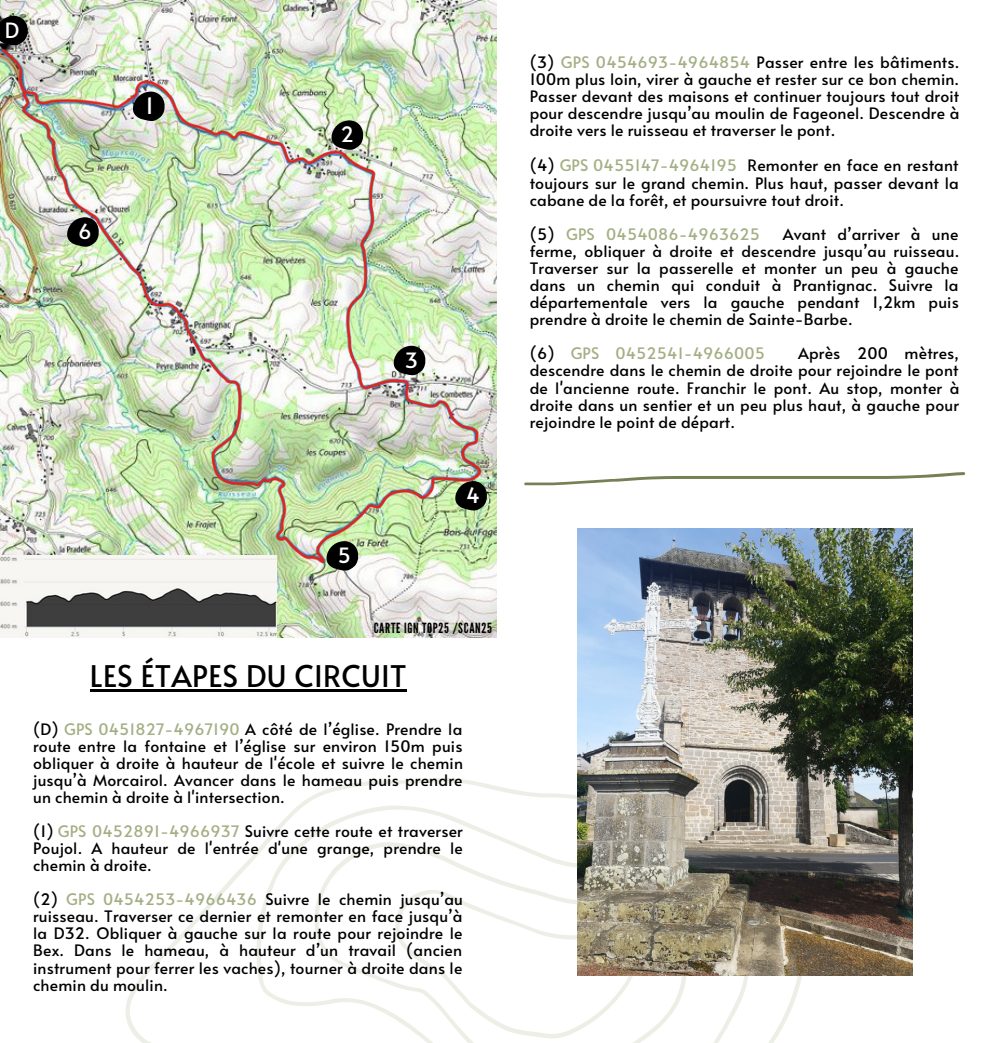
<style>
.page{position:relative;width:993px;height:1043px;background:#fff}
.page>*{position:absolute;margin:0;border:0;box-sizing:border-box;transform-origin:0 0}
.t1{font:29.75px "Alata";letter-spacing:.01em;color:#000}
.t2{font:22.4px "Alata";color:#fff}
.t3{font:21px "Alata";color:#fff}
.t4{font:15.75px/17.2px "Alata";letter-spacing:.01em;color:#000;text-align:justify}
.t5{font:15.75px "Alata";letter-spacing:.01em;color:#a4af84}
.t6{font:14px "League Gothic";letter-spacing:.05em;color:#000}
.s1{color:#a4af84}
.s2{color:#000}
</style>
<div class="page">
<img style="left:0;top:0;width:496px;height:600px">
<svg style="left:107px;top:600px;width:760px;height:442px"></svg>
<svg style="left:480px;top:481px;width:7px;height:29px"></svg>
<svg style="left:0;top:16px;width:28px;height:30px"></svg>
<svg style="left:524px;top:472px;width:440px;height:13px"></svg>
<svg style="left:326px;top:562px;width:32px;height:8px"></svg>
<img style="left:0;top:555px;width:277px;height:82px">
<img style="left:2px;top:50px;width:478px;height:512px">
<img style="left:577px;top:528px;width:335px;height:447px">
<hr style="left:90px;top:689px;width:316px;height:3px;background:#000">
<h3 class="t3" style="left:5px;top:15px;width:16px">D</h3>
<h3 class="t3" style="left:78px;top:216px;width:15px">6</h3>
<h2 class="t2" style="left:145px;top:89px;width:10px">1</h2>
<h3 class="t3" style="left:340px;top:119px;width:15px">2</h3>
<h3 class="t3" style="left:404px;top:344px;width:15px">3</h3>
<h3 class="t3" style="left:337px;top:540px;width:15px">5</h3>
<h3 class="t3" style="left:466px;top:479px;width:15px">4</h3>
<p class="t6" style="left:374px;top:619px;width:120px">CARTE IGN TOP25 /SCAN25</p>
<h1 class="t1" style="left:90px;top:654px;width:318px">LES ÉTAPES DU CIRCUIT</h1>
<p class="t4" style="left:33px;top:719px;width:431px">(D) <span class="s1">GPS 0451827-4967190</span> A côté de l’église. Prendre la route entre la fontaine et l’église sur environ 150m puis obliquer à droite à hauteur de l'école et suivre le chemin jusqu’à Morcairol. Avancer dans le hameau puis prendre un chemin à droite à l'intersection.</p>
<p class="t4" style="left:33px;top:821px;width:431px">(1) <span class="s1">GPS 0452891-4966937</span> Suivre cette route et traverser Poujol. A hauteur de l'entrée d'une grange, prendre le chemin à droite.</p>
<p class="t4" style="left:33px;top:889px;width:431px">(2) <span class="s1">GPS 0454253-4966436</span> Suivre le chemin jusqu’au ruisseau. Traverser ce dernier et remonter en face jusqu’à la D32. Obliquer à gauche sur la route pour rejoindre le Bex. Dans le hameau, à hauteur d’un travail (ancien instrument pour ferrer les vaches), tourner à droite dans le chemin du moulin.</p>
<p class="t4" style="left:529px;top:52px;width:431px">(3) <span class="s1">GPS 0454693-4964854</span> Passer entre les bâtiments.<br>100m plus loin, virer à gauche et rester sur ce bon chemin.<br>Passer devant des maisons et continuer toujours tout droit pour descendre jusqu’au moulin de Fageonel. Descendre à droite vers le ruisseau et traverser le pont.</p>
<p class="t4" style="left:529px;top:156px;width:430px">(4) <span class="s1">GPS 0455147-4964195</span> Remonter en face en restant toujours sur le grand chemin. Plus haut, passer devant la cabane de la forêt, et poursuivre tout droit.</p>
<p class="t5" style="left:529px;top:223px;width:232px"><span class="s2">(5)</span> GPS 0454086-4963625</p>
<p class="t4" style="left:529px;top:225px;width:431px;text-indent:253px">Avant d’arriver à une ferme, obliquer à droite et descendre jusqu’au ruisseau.<br>Traverser sur la passerelle et monter un peu à gauche dans un chemin qui conduit à Prantignac. Suivre la départementale vers la gauche pendant 1,2km puis prendre à droite le chemin de Sainte-Barbe.</p>
<p class="t5" style="left:529px;top:342px;width:237px"><span class="s2">(6)</span> GPS 0452541-4966005</p>
<p class="t4" style="left:529px;top:344px;width:431px;text-indent:268px">Après 200 mètres, descendre dans le chemin de droite pour rejoindre le pont de l'ancienne route. Franchir le pont. Au stop, monter à droite dans un sentier et un peu plus haut, à gauche pour rejoindre le point de départ.</p>
</div>
